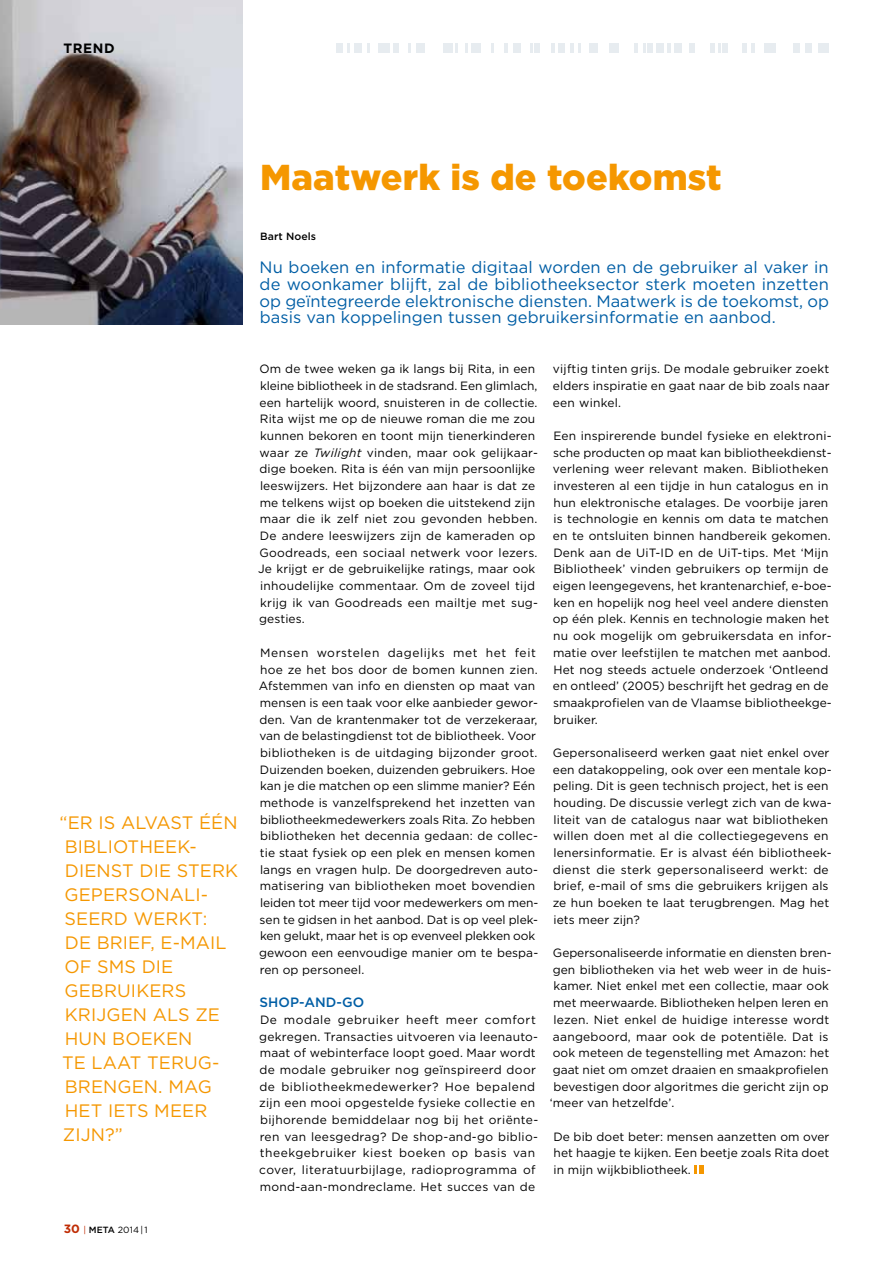
<style>
.page{position:relative;width:893px;height:1263px;background:#fff}
.page>*{position:absolute;margin:0;border:0;box-sizing:border-box;transform-origin:0 0}
.t1{font:900 36px "Gotham";letter-spacing:.005em;color:#f59700}
.t2{font:18px/24px "Gotham";letter-spacing:.005em;color:#f59700}
.t3{font:16.5px/16.6px "Gotham";letter-spacing:.005em;color:#005ea5;text-align:justify}
.t4{font:500 13.5px "Gotham";letter-spacing:.005em;color:#005ea5}
.t5{font:700 13.5px "Gotham";letter-spacing:.04em;color:#000}
.t6{font:12px/16.6px "Gotham";letter-spacing:.005em;color:#000}
.t7{font:12px/16.6px "Gotham";letter-spacing:.025em;color:#000}
.t8{font:500 10.5px "Gotham";letter-spacing:.005em;color:#000}
.t9{font:9px "Gotham";color:#000}
.s1{font-weight:700;font-size:12px;color:#c02d05}
.s2{color:#c02d05}
.s3{font-weight:500}
.s4{font-style:italic}
</style>
<div class="page">
<svg style="left:695px;top:1165px;width:8px;height:9px"></svg>
<img style="left:0;top:0;width:242px;height:325px">
<svg style="left:743px;top:44px;width:12px;height:9px"></svg>
<div style="left:805px;top:44px;width:6px;height:9px;background:#e7ecf0"></div>
<div style="left:763px;top:44px;width:12px;height:9px;background:#e7ecf0"></div>
<div style="left:818px;top:44px;width:11px;height:9px;background:#e7ecf0"></div>
<div style="left:793px;top:44px;width:6px;height:9px;background:#e7ecf0"></div>
<svg style="left:465px;top:44px;width:3px;height:9px"></svg>
<svg style="left:367px;top:44px;width:2px;height:9px"></svg>
<div style="left:656px;top:44px;width:7px;height:9px;background:#e7ecf0"></div>
<svg style="left:408px;top:44px;width:3px;height:9px"></svg>
<svg style="left:570px;top:44px;width:11px;height:9px"></svg>
<div style="left:674px;top:44px;width:8px;height:9px;background:#e7ecf0"></div>
<svg style="left:667px;top:44px;width:4px;height:9px"></svg>
<div style="left:336px;top:44px;width:6px;height:9px;background:#e7ecf0"></div>
<svg style="left:504px;top:44px;width:4px;height:9px"></svg>
<svg style="left:347px;top:44px;width:3px;height:9px"></svg>
<div style="left:513px;top:44px;width:8px;height:9px;background:#e7ecf0"></div>
<div style="left:354px;top:44px;width:7px;height:9px;background:#e7ecf0"></div>
<div style="left:558px;top:44px;width:7px;height:9px;background:#e7ecf0"></div>
<div style="left:648px;top:44px;width:5px;height:9px;background:#e7ecf0"></div>
<div style="left:416px;top:44px;width:9px;height:9px;background:#e7ecf0"></div>
<div style="left:589px;top:44px;width:9px;height:9px;background:#e7ecf0"></div>
<div style="left:689px;top:44px;width:5px;height:9px;background:#e7ecf0"></div>
<div style="left:471px;top:44px;width:10px;height:9px;background:#e7ecf0"></div>
<div style="left:610px;top:44px;width:9px;height:9px;background:#e7ecf0"></div>
<div style="left:723px;top:44px;width:5px;height:9px;background:#e7ecf0"></div>
<svg style="left:718px;top:44px;width:3px;height:9px"></svg>
<div style="left:710px;top:44px;width:5px;height:9px;background:#e7ecf0"></div>
<div style="left:535px;top:44px;width:5px;height:9px;background:#e7ecf0"></div>
<div style="left:378px;top:44px;width:12px;height:9px;background:#e7ecf0"></div>
<div style="left:443px;top:44px;width:9px;height:9px;background:#e7ecf0"></div>
<svg style="left:491px;top:44px;width:2px;height:9px"></svg>
<svg style="left:551px;top:44px;width:4px;height:9px"></svg>
<svg style="left:635px;top:44px;width:11px;height:9px"></svg>
<svg style="left:530px;top:44px;width:3px;height:9px"></svg>
<div style="left:394px;top:44px;width:5px;height:9px;background:#e7ecf0"></div>
<svg style="left:456px;top:44px;width:2px;height:9px"></svg>
<p class="t5" style="left:64px;top:40px;width:52px">TREND</p>
<h2 class="t2" style="left:60px;top:810px;width:176px">“Er is alvast één bibliotheek-<br>dien</h2>
<h2 class="t2" style="left:111px;top:858px;width:40px">st die</h2>
<h2 class="t2" style="left:177px;top:858px;width:25px">sterk</h2>
<h2 class="t2" style="left:65px;top:882px;width:91px">gepersona</h2>
<h2 class="t2" style="left:184px;top:882px;width:18px">li-</h2>
<h2 class="t2" style="left:65px;top:906px;width:25px">seerd</h2>
<h2 class="t2" style="left:133px;top:906px;width:33px">werkt</h2>
<h2 class="t2" style="left:203px;top:906px;width:6px">:</h2>
<h2 class="t2" style="left:65px;top:930px;width:44px">de brie</h2>
<h2 class="t2" style="left:140px;top:930px;width:52px">f, e-mai</h2>
<h2 class="t2" style="left:216px;top:930px;width:13px">l</h2>
<h2 class="t2" style="left:64px;top:954px;width:88px">of sms die gebruiker</h2>
<h2 class="t2" style="left:175px;top:978px;width:13px">s</h2>
<h2 class="t2" style="left:65px;top:1002px;width:13px">krijgen</h2>
<h2 class="t2" style="left:153px;top:1002px;width:55px">als ze</h2>
<h2 class="t2" style="left:65px;top:1026px;width:14px">hun</h2>
<h2 class="t2" style="left:62px;top:1026px;width:64px;text-indent:50px">boeken te laat</h2>
<h2 class="t2" style="left:147px;top:1050px;width:14px">terug</h2>
<h2 class="t2" style="left:212px;top:1050px;width:9px">-</h2>
<h2 class="t2" style="left:65px;top:1074px;width:14px">brengen</h2>
<h2 class="t2" style="left:158px;top:1074px;width:40px">. Mag</h2>
<h2 class="t2" style="left:65px;top:1098px;width:13px">het</h2>
<h2 class="t2" style="left:108px;top:1098px;width:60px">iet s meer</h2>
<h2 class="t2" style="left:63px;top:1122px;width:11px">zijn</h2>
<h2 class="t2" style="left:105px;top:1122px;width:19px">?”</h2>
<p class="t9" style="left:64px;top:1224px;width:85px"><span class="s1">30</span> <span class="s2">|</span> <span class="s3">META</span> 2014 | 1</p>
<h1 class="t1" style="left:260px;top:152px;width:463px">Maatwerk is de toekomst</h1>
<p class="t8" style="left:260px;top:229px;width:57px">Bart Noels</p>
<p class="t3" style="left:259px;top:259px;width:571px">Nu boeken en informatie digitaal worden en de gebruiker al vaker in de woonkamer blijft, zal de bibliotheeksector sterk moeten inzetten op geïntegreerde elektronische diensten. Maatwerk is de toekomst, op basis van koppelingen tussen gebruikersinformatie en aanbod.</p>
<p class="t6" style="left:258px;top:360px;width:282px">Om de twee weken ga ik langs bij Rita, in een kleine bibliotheek in de stadsrand. Een glimlach, een hartelijk woord, snuisteren in de collectie.<br>Rita wijst me op de nieuwe roman die me zou kunnen bekoren en toont mijn tienerkinderen waar ze <span class="s4">Twilight</span> vinden, maar ook gelijkaar&shy;dige boeken. Rita is één van mijn persoonlijke leeswijzers. Het bijzondere aan haar is dat ze me telkens wijst op boeken die uitstekend zijn maar die ik zelf niet zou gevonden hebben.<br>De andere leeswijzers zijn de kameraden op Goodreads, een sociaal netwerk voor lezers.<br>Je krijgt er de gebruikelijke ratings, maar ook inhoudelijke commentaar. Om de zoveel tijd krijg ik van Goodreads een mailtje met sug&shy;gesties.</p>
<p class="t6" style="left:259px;top:644px;width:281px">Mensen worstelen dagelijks met het feit hoe ze het bos door de bomen kunnen zien.<br>Afstemmen van info en diensten op maat van mensen is een taak voor elke aanbieder gewor&shy;den. Van de krantenmaker tot de verzekeraar, van de belastingdienst tot de bibliotheek. Voor bibliotheken is de uitdaging bijzonder groot.<br>Duizenden boeken, duizenden gebruikers. Hoe kan je die matchen op een slimme manier? Eén methode is vanzelfsprekend het inzetten van bibliotheekmedewerkers zoals Rita. Zo hebben bibliotheken het decennia gedaan: de collec&shy;tie staat fysiek op een plek en mensen komen langs en vragen hulp. De doorgedreven auto&shy;matisering van bibliotheken moet bovendien leiden tot meer tijd voor medewerkers om men&shy;sen te gidsen in het aanbod. Dat is op veel plek&shy;ken gelukt, maar het is op evenveel plekken ook gewoon een eenvoudige manier om te bespa&shy;ren op personeel.</p>
<p class="t4" style="left:260px;top:993px;width:106px">Shop-an d-go</p>
<p class="t7" style="left:259px;top:1011px;width:280px">De modale gebruiker heeft meer comfort gekregen. Transacties uitvoeren via leenauto&shy;maat of webinterface loopt goed. Maar wordt de modale gebruiker nog geïnspireerd door de bibliotheekmedewerker? Hoe bepalend zijn een mooi opgestelde fysieke collectie en bijhorende bemiddelaar nog bij het oriënte&shy;ren van leesgedrag? De shop-and-go biblio&shy;theekgebruiker kiest boeken op basis van cover, literatuurbijlage, radioprogramma of mond-aan-mondreclame. Het succes van de</p>
<p class="t6" style="left:553px;top:360px;width:278px;text-align:justify">vijftig tinten grijs. De modale gebruiker zoekt elders inspiratie en gaat naar de bib zoals naar een winkel.</p>
<p class="t6" style="left:553px;top:427px;width:281px">Een inspirerende bundel fysieke en elektroni&shy;sche producten op maat kan bibliotheekdienst&shy;verlening weer relevant maken. Bibliotheken investeren al een tijdje in hun catalogus en in hun elektronische etalages. De voorbije jaren is technologie en kennis om data te matchen en te ontsluiten binnen handbereik gekomen.<br>Denk aan de UiT-ID en de UiT-tips. Met ‘Mijn Bibliotheek’ vinden gebruikers op termijn de eigen leengegevens, het krantenarchief, e-boe&shy;ken en hopelijk nog heel veel andere diensten op één plek. Kennis en technologie maken het nu ook mogelijk om gebruikersdata en infor&shy;matie over leefstijlen te matchen met aanbod.<br>Het nog steeds actuele onderzoek ‘Ontleend en ontleed’ (2005) beschrijft het gedrag en de smaakprofielen van de Vlaamse bibliotheekge&shy;bruiker.</p>
<p class="t6" style="left:553px;top:744px;width:280px">Gepersonaliseerd werken gaat niet enkel over een datakoppeling, ook over een mentale kop&shy;peling. Dit is geen technisch project, het is een houding. De discussie verlegt zich van de kwa&shy;liteit van de catalogus naar wat bibliotheken willen doen met al die collectiegegevens en lenersinformatie. Er is alvast één bibliotheek&shy;dienst die sterk gepersonaliseerd werkt: de brief, e-mail of sms die gebruikers krijgen als ze hun boeken te laat terugbrengen. Mag het iets meer zijn?</p>
<p class="t6" style="left:553px;top:944px;width:280px">Gepersonaliseerde informatie en diensten bren-</p>
<p class="t6" style="left:553px;top:961px;width:280px">gen bibliotheken via het web weer in de huis-</p>
<p class="t6" style="left:554px;top:978px;width:277px">kamer. Niet enkel met een collectie, maar ook</p>
<p class="t6" style="left:553px;top:994px;width:277px">met meerwaarde. Bibliotheken helpen leren en</p>
<p class="t6" style="left:553px;top:1011px;width:277px">lezen. Niet enkel de huidige interesse wordt</p>
<p class="t6" style="left:553px;top:1028px;width:277px">aangeboord, maar ook de potentiële. Dat is</p>
<p class="t6" style="left:553px;top:1044px;width:278px">ook meteen de tegenstelling met Amazon: het</p>
<p class="t6" style="left:553px;top:1061px;width:277px">gaat niet om omzet draaien en smaakprofielen</p>
<p class="t6" style="left:554px;top:1078px;width:277px">bevestigen door algoritmes die gericht zijn op</p>
<p class="t6" style="left:550px;top:1094px;width:126px">‘meer van hetzelfde’.</p>
<p class="t6" style="left:553px;top:1128px;width:278px;text-align:justify">De bib doet beter: mensen aanzetten om over het haagje te kijken. Een beetje zoals Rita doet in mijn wijkbibliotheek.</p>
</div>
